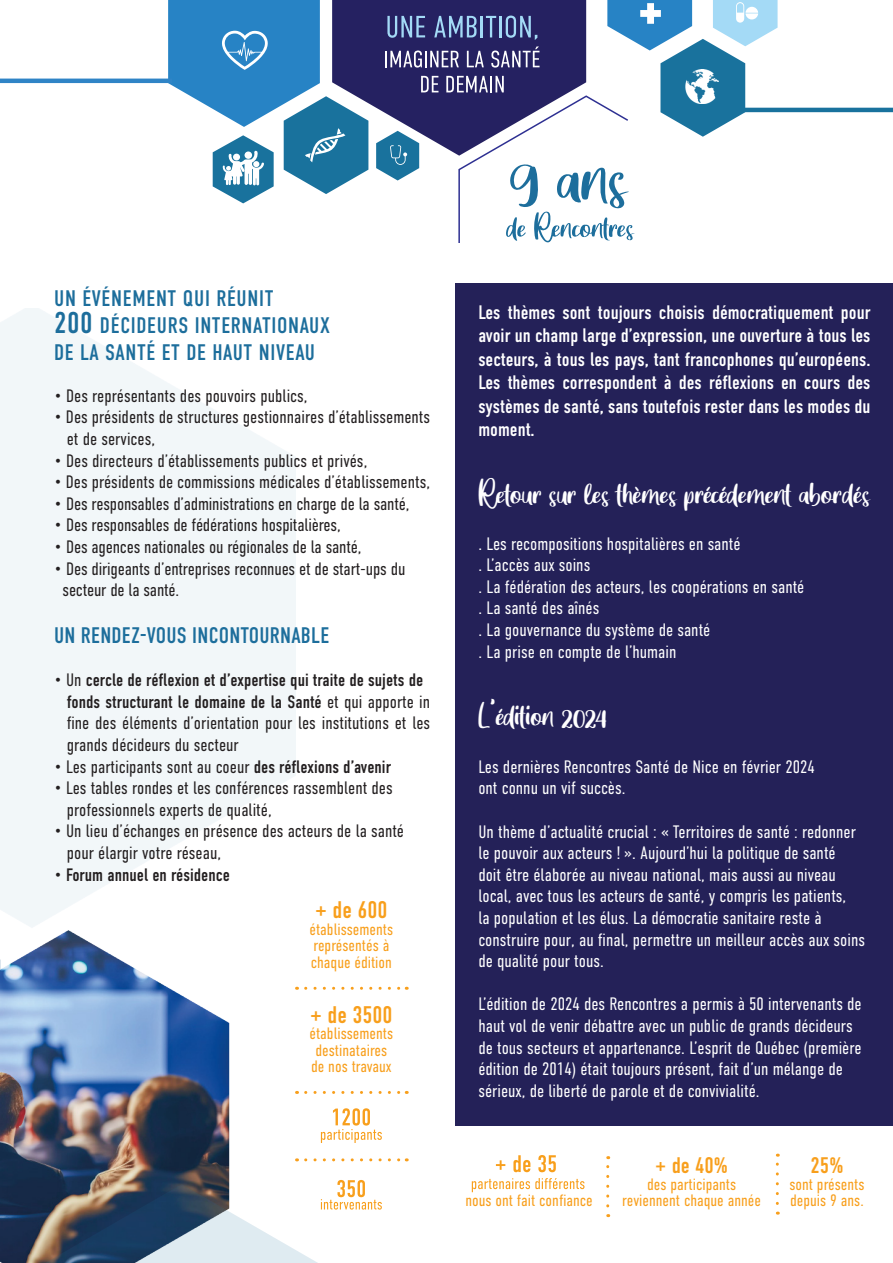
<style>
.page{position:relative;width:893px;height:1263px;background:#fff}
.page>*{position:absolute;margin:0;border:0;box-sizing:border-box;transform-origin:0 0}
.Texte{font:24px "DIN Condensed";color:#f89f1c}
.Titre{font:22.5px "DIN Condensed";letter-spacing:.03em;color:#1d6e9c}
.Titre-2{font:22.5px "DIN Condensed";letter-spacing:.01em;color:#1d6e9c}
.Texte-2{font:22.5px "DIN Condensed";color:#f89f1c}
.Texte-3{font:19.5px/23.4px "DIN Condensed";color:#fff;text-align:justify}
.Titre-3{font:19.5px "Great Wishes";color:#fff}
.Texte-4{font:300 18px/21.6px "DIN Condensed";color:#fff}
.Texte-5{font:300 18px/21.6px "DIN Condensed";color:#231f20;text-align:justify}
.Texte-6{font:18px "DIN Condensed";color:#231f20}
.Texte-7{font:300 16.5px/16.5px "DIN Condensed";color:#f89f1c;text-align:center}
.s1{font-size:30px}
.s2{font-weight:300}
.s3{font-weight:400}
</style>
<div class="page">
<hr style="left:0;top:79px;width:172px;height:4px;background:#2f84c6">
<hr style="left:742px;top:108px;width:151px;height:4px;background:#19729d">
<div style="left:456px;top:283px;width:437px;height:843px;background:#242158"></div>
<img style="left:0;top:894px;width:230px;height:369px">
<svg style="left:30px;top:1180px;width:352px;height:83px"></svg>
<svg style="left:321px;top:1108px;width:61px;height:35px"></svg>
<svg style="left:306px;top:1091px;width:101px;height:3px"></svg>
<svg style="left:306px;top:1158px;width:101px;height:3px"></svg>
<svg style="left:306px;top:987px;width:101px;height:3px"></svg>
<svg style="left:606px;top:1156px;width:3px;height:50px"></svg>
<svg style="left:472px;top:1178px;width:112px;height:14px"></svg>
<svg style="left:496px;top:1155px;width:60px;height:17px"></svg>
<svg style="left:776px;top:1154px;width:3px;height:49px"></svg>
<svg style="left:168px;top:0;width:609px;height:243px"></svg>
<p class="Titre" style="left:54px;top:286px;width:221px">UN ÉVÉNEMENT QUI RÉUNIT</p>
<p class="Titre" style="left:54px;top:313px;width:277px"><span class="s1">200</span> DÉCIDEURS INTERNATIONAUX</p>
<p class="Titre" style="left:54px;top:340px;width:262px">DE LA SANTÉ ET DE HAUT NIVEAU</p>
<p class="Texte-5" style="left:54px;top:385px;width:255px">• Des représentants des pouvoirs publics,</p>
<p class="Texte-5" style="left:54px;top:406px;width:378px">• Des présidents de structures gestionnaires d’établissements</p>
<p class="Texte-5" style="left:67px;top:428px;width:90px">et de services,</p>
<p class="Texte-5" style="left:54px;top:450px;width:315px">• Des directeurs d’établissements publics et privés,</p>
<p class="Texte-5" style="left:54px;top:471px;width:378px">• Des présidents de commissions médicales d’établissements,</p>
<p class="Texte-5" style="left:54px;top:493px;width:357px">• Des responsables d’administrations en charge de la santé,</p>
<p class="Texte-5" style="left:54px;top:514px;width:288px">• Des responsables de fédérations hospitalières,</p>
<p class="Texte-5" style="left:54px;top:536px;width:309px">• Des agences nationales ou régionales de la santé,</p>
<p class="Texte-5" style="left:54px;top:558px;width:353px">• Des dirigeants d’entreprises reconnues et de start-ups du</p>
<p class="Texte-5" style="left:63px;top:579px;width:118px">secteur de la santé.</p>
<p class="Titre-2" style="left:54px;top:623px;width:277px">UN RENDEZ-VOUS INCONTOURNABLE</p>
<p class="Texte-6" style="left:54px;top:670px;width:371px"><span class="s2">• Un</span> cercle de réflexion et d’expertise qui traite de sujets de</p>
<p class="Texte-5" style="left:67px;top:691px;width:365px"><span class="s3">fonds structurant le domaine de la Santé</span> et qui apporte in fine des éléments d’orientation pour les institutions et les grands décideurs du secteur</p>
<p class="Texte-5" style="left:54px;top:756px;width:339px">• Les participants sont au coeur <span class="s3">des réflexions d’avenir</span></p>
<p class="Texte-5" style="left:54px;top:777px;width:340px">• Les tables rondes et les conférences rassemblent des</p>
<p class="Texte-5" style="left:67px;top:799px;width:207px">professionnels experts de qualité,</p>
<p class="Texte-5" style="left:54px;top:820px;width:352px">• Un lieu d’échanges en présence des acteurs de la santé</p>
<p class="Texte-5" style="left:67px;top:842px;width:156px">pour élargir votre réseau,</p>
<p class="Texte-6" style="left:54px;top:864px;width:177px"><span class="s2">•</span> Forum annuel en résidence</p>
<p class="Texte" style="left:315px;top:897px;width:74px">+ de 600</p>
<p class="Texte-7" style="left:309px;top:921px;width:85px">établissements</p>
<p class="Texte-7" style="left:313px;top:937px;width:77px">représentés à</p>
<p class="Texte-7" style="left:311px;top:954px;width:83px">chaque édition</p>
<p class="Texte" style="left:310px;top:1001px;width:84px">+ de 3500</p>
<p class="Texte-7" style="left:309px;top:1025px;width:85px">établissements destinataires</p>
<p class="Texte-7" style="left:311px;top:1058px;width:82px">de nos travaux</p>
<p class="Texte-3" style="left:478px;top:301px;width:394px">Les thèmes sont toujours choisis démocratiquement pour avoir un champ large d’expression, une ouverture à tous les secteurs, à tous les pays, tant francophones qu’européens.<br>Les thèmes correspondent à des réflexions en cours des systèmes de santé, sans toutefois rester dans les modes du moment.</p>
<p class="Titre-3" style="left:478px;top:488px;width:394px">Retour sur les thèmes précédement abordés</p>
<p class="Texte-4" style="left:478px;top:533px;width:264px">. Les recompositions hospitalières en santé</p>
<p class="Texte-4" style="left:478px;top:554px;width:113px">. L’accès aux soins</p>
<p class="Texte-4" style="left:478px;top:576px;width:328px">. La fédération des acteurs, les coopérations en santé</p>
<p class="Texte-4" style="left:478px;top:597px;width:123px">. La santé des aînés</p>
<p class="Texte-4" style="left:478px;top:619px;width:234px">. La gouvernance du système de santé</p>
<p class="Texte-4" style="left:478px;top:641px;width:200px">. La prise en compte de l’humain</p>
<p class="Titre-3" style="left:478px;top:709px;width:131px">L’édition 2024</p>
<p class="Texte-4" style="left:478px;top:756px;width:338px">Les dernières Rencontres Santé de Nice en février 2024</p>
<p class="Texte-4" style="left:478px;top:777px;width:149px">ont connu un vif succès.</p>
<p class="Texte-4" style="left:478px;top:821px;width:388px">Un thème d’actualité crucial : « Territoires de santé : redonner le pouvoir aux acteurs ! ». Aujourd’hui la politique de santé<br>doit être élaborée au niveau national, mais aussi au niveau local, avec tous les acteurs de santé, y compris les patients,<br>la population et les élus. La démocratie sanitaire reste à construire pour, au final, permettre un meilleur accès aux soins de qualité pour tous.</p>
<p class="Texte-4" style="left:478px;top:993px;width:385px">L’édition de 2024 des Rencontres a permis à 50 intervenants de haut vol de venir débattre avec un public de grands décideurs de tous secteurs et appartenance. L’esprit de Québec (première édition de 2014) était toujours présent, fait d’un mélange de sérieux, de liberté de parole et de convivialité.</p>
<p class="Texte-2" style="left:655px;top:1153px;width:74px">+ de 40%</p>
<p class="Texte-7" style="left:647px;top:1176px;width:91px">des participants</p>
<p class="Texte-7" style="left:622px;top:1192px;width:140px">reviennent chaque année</p>
<p class="Texte-2" style="left:810px;top:1153px;width:34px">25%</p>
<p class="Texte-7" style="left:789px;top:1176px;width:77px">sont présents</p>
<p class="Texte-7" style="left:465px;top:1192px;width:129px">nous ont fait confiance</p>
<p class="Texte-7" style="left:790px;top:1192px;width:75px">depuis 9 ans.</p>
</div>
